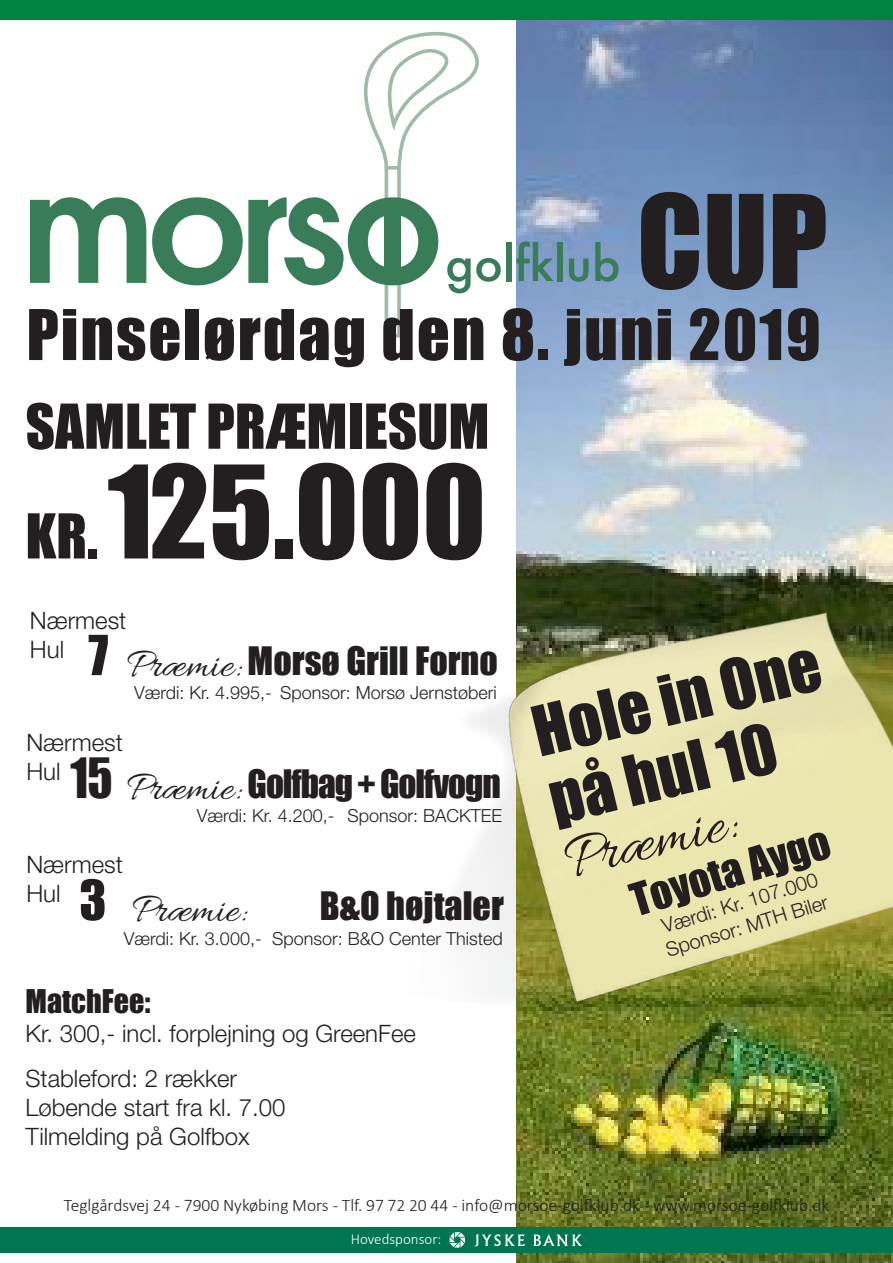
<style>
.page{position:relative;width:893px;height:1263px;background:#fff}
.page>*{position:absolute;margin:0;border:0;box-sizing:border-box;transform-origin:0 0}
.t1{font:119.1px "Impact";color:#231f20}
.t2{font:118.95px "Impact";color:#231f20}
.t3{font:64.5px "Impact";letter-spacing:.03em;color:#231f20}
.t4{font:64.2px "Impact";color:#231f20}
.t5{font:64.2px "Allura";color:#231f20}
.t6{font:57.15px "Impact";color:#231f20}
.t7{font:42px "Impact";color:#231f20}
.t8{font:42px "Allura";color:#231f20}
.t9{font:36px "Impact";color:#231f20}
.t10{font:36px "Impact";letter-spacing:-.03em;color:#231f20}
.t11{font:30px "Impact";color:#231f20}
.t12{font:300 24px/28.8px "Helvetica Neue";color:#231f20}
.t13{font:300 19.95px "Helvetica Neue";color:#231f20}
.t14{font:300 18px "Helvetica Neue";color:#231f20}
.t15{font:300 17.55px "Calibri";color:#231f20}
.t16{font:300 15px "Calibri";color:#fff}
.s1{font-size:57.15px}
.s2{font-size:51px}
.s3{font-family:"Allura";font-size:42px}
.s4{font-family:"Impact";font-size:51px}
</style>
<div class="page">
<img style="left:517px;top:19px;width:376px;height:1244px">
<div style="left:0;top:1227px;width:893px;height:25px;background:#00754f"></div>
<svg style="left:475px;top:1234px;width:50px;height:12px"></svg>
<svg style="left:450px;top:1232px;width:15px;height:15px"></svg>
<svg style="left:533px;top:1234px;width:49px;height:12px"></svg>
<div style="left:506px;top:242px;width:6px;height:39px;background:#387c58"></div>
<svg style="left:517px;top:241px;width:36px;height:40px"></svg>
<div style="left:557px;top:242px;width:5px;height:39px;background:#387c58"></div>
<svg style="left:569px;top:259px;width:20px;height:23px"></svg>
<svg style="left:595px;top:242px;width:24px;height:40px"></svg>
<svg style="left:30px;top:197px;width:116px;height:86px"></svg>
<svg style="left:152px;top:32px;width:349px;height:305px"></svg>
<img style="left:466px;top:558px;width:427px;height:493px">
<div style="left:1px;top:0;width:892px;height:19px;background:#00843d"></div>
<p class="t1" style="left:637px;top:149px;width:192px">CUP</p>
<p class="t3" style="left:26px;top:285px;width:796px">Pinselørdag den 8. juni 2019</p>
<p class="t6" style="left:26px;top:382px;width:465px">SAMLET PRÆMIESUM</p>
<p class="t2" style="left:26px;top:419px;width:462px"><span class="s1">KR.</span> 125.000</p>
<p class="t12" style="left:30px;top:606px;width:98px">Nærmest<br>Hul</p>
<p class="t9" style="left:88px;top:633px;width:411px"><span class="s2">7</span> <span class="s3">Præmie:</span> Morsø Grill Forno</p>
<p class="t14" style="left:134px;top:682px;width:139px">Værdi: Kr. 4.995,-</p>
<p class="t14" style="left:280px;top:682px;width:218px">Sponsor: Morsø Jernstøberi</p>
<p class="t12" style="left:26px;top:728px;width:98px">Nærmest<br>Hul</p>
<p class="t10" style="left:70px;top:755px;width:432px"><span class="s2">15</span> <span class="s3">Præmie:</span> Golfbag + Golfvogn</p>
<p class="t14" style="left:197px;top:804px;width:139px">Værdi: Kr. 4.200,-</p>
<p class="t14" style="left:348px;top:804px;width:156px">Sponsor: BACKTEE</p>
<p class="t12" style="left:26px;top:849px;width:98px">Nærmest<br>Hul</p>
<p class="t8" style="left:79px;top:886px;width:168px"><span class="s4">3</span> Præmie:</p>
<p class="t9" style="left:320px;top:878px;width:186px">B&amp;O højtaler</p>
<p class="t14" style="left:124px;top:928px;width:139px">Værdi: Kr. 3.000,-</p>
<p class="t14" style="left:272px;top:928px;width:232px">Sponsor: B&amp;O Center Thisted</p>
<p class="t11" style="left:26px;top:978px;width:127px">MatchFee:</p>
<p class="t12" style="left:26px;top:1019px;width:392px">Kr. 300,- incl. forplejning og GreenFee</p>
<p class="t12" style="left:26px;top:1064px;width:213px">Stableford: 2 rækker</p>
<p class="t12" style="left:26px;top:1093px;width:262px">Løbende start fra kl. 7.00</p>
<p class="t12" style="left:26px;top:1121px;width:226px">Tilmelding på Golfbox</p>
<p class="t4" style="left:522px;top:685px;width:295px;rotate:-14deg">Hole in One</p>
<p class="t4" style="left:538px;top:753px;width:233px;rotate:-14deg">på hul 10</p>
<p class="t5" style="left:556px;top:827px;width:175px;rotate:-14deg">Præmie:</p>
<p class="t7" style="left:622px;top:870px;width:207px;rotate:-17deg">Toyota Aygo</p>
<p class="t13" style="left:659px;top:915px;width:163px;rotate:-17deg">Værdi: Kr. 107.000</p>
<p class="t13" style="left:663px;top:939px;width:170px;rotate:-17deg">Sponsor: MTH Biler</p>
<p class="t15" style="left:64px;top:1194px;width:767px">Teglgårdsvej 24 - 7900 Nykøbing Mors - Tlf. 97 72 20 44 - info@morsoe-golfklub.dk - www.morsoe-golfklub.dk</p>
<p class="t16" style="left:351px;top:1230px;width:92px">Hovedsponsor:</p>
</div>
